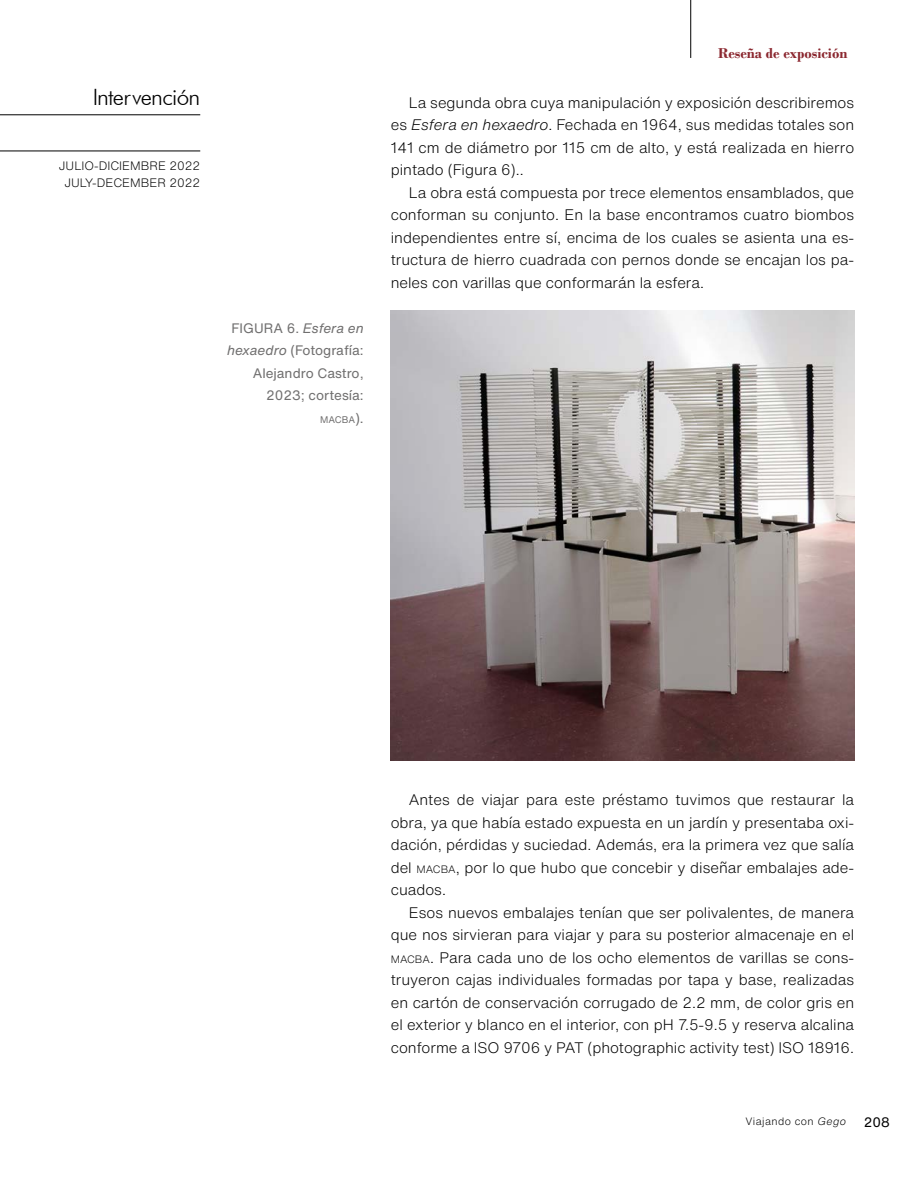
<style>
.page{position:relative;width:918px;height:1188px;background:#fff}
.page>*{position:absolute;margin:0;border:0;box-sizing:border-box;transform-origin:0 0}
.t1{font:300 22.5px "Futura BT";letter-spacing:-.03em;color:#000}
.t2{font:300 15px/22.5px "Helvetica Now Text";color:#000;text-align:right}
.t3{font:15px/22.5px "Helvetica Now Text Light 2";color:#000}
.t4{font:700 15px "Bodoni";color:#8b2830}
.t5{font:13.5px/22.5px "Helvetica Now Text";color:#706f6f;text-align:right}
.t6{font:13.5px "Helvetica Now Text";color:#000}
.t7{font:12px/16.5px "Helvetica Now Text Light 2";color:#000;text-align:center}
.t8{font:10.5px "Helvetica Now Text Light 2";letter-spacing:.04em;color:#000}
.t9{font:9.45px "Helvetica Now Text";color:#706f6f}
.s1{font-style:italic}
.s2{font-size:13.5px}
.s3{font-family:"Helvetica Now Text";font-weight:300;font-style:italic}
.s4{font-family:"Helvetica Now Text Light 2";font-weight:400}
.s5{font-size:10.5px}
.s6{font-family:"Helvetica Now Text";font-weight:300;font-size:10.5px}
.s7{font-style:inherit}
.s8{font-family:"Helvetica Now Text";font-weight:300}
.s9{font-family:"Helvetica Now Text Light Italic 2"}
</style>
<div class="page">
<hr style="left:690px;top:0;width:1px;height:58px;background:#000">
<hr style="left:0;top:115px;width:200px;height:1px;background:#000">
<hr style="left:0;top:151px;width:200px;height:1px;background:#000">
<img style="left:391px;top:310px;width:463px;height:450px">
<h1 class="t1" style="left:93px;top:83px;width:109px">Intervención</h1>
<p class="t7" style="left:59px;top:157px;width:143px">JULIO-DICIEMBRE 2022<br>JULY-DECEMBER 2022</p>
<p class="t5" style="left:227px;top:316px;width:138px">FIGURA 6. <span class="s1">Esfera en hexaedro</span> (Fotografía:<br>Alejandro Castro,<br>2023; cortesía:</p>
<p class="t9" style="left:320px;top:412px;width:45px">MACBA<span class="s2">).</span></p>
<p class="t4" style="left:718px;top:44px;width:131px">Reseña de exposición</p>
<p class="t3" style="left:391px;top:90px;width:465px;text-align:right">La segunda obra cuya manipulación y exposición describiremos es <span class="s3">Esfera en hexaedro</span>. Fechada en 1964, sus medidas totales son</p>
<p class="t2" style="left:391px;top:135px;width:465px">141 cm de diámetro por 115 cm de alto, y está realizada en hierro</p>
<p class="t3" style="left:391px;top:158px;width:134px">pintado (Figura 6)..</p>
<p class="t2" style="left:391px;top:180px;width:465px">La obra está compuesta por trece elementos ensamblados, que conforman su conjunto. En la base encontramos cuatro biombos</p>
<p class="t3" style="left:391px;top:225px;width:465px">independientes entre sí, encima de los cuales se asienta una es&shy;tructura de hierro cuadrada con pernos donde se encajan los pa-</p>
<p class="t2" style="left:391px;top:270px;width:315px">neles con varillas que conformarán la esfera.</p>
<p class="t2" style="left:391px;top:788px;width:465px;text-align:justify;text-indent:18px">Antes de viajar para este préstamo tuvimos que restaurar la obra, ya que había estado expuesta en un jardín y presentaba oxi&shy;dación, pérdidas y suciedad. Además, era la primera vez que salía <span class="s4">del</span> <span class="s5">MACBA</span>, por lo que hubo que concebir y diseñar embalajes ade<span class="s4">-</span></p>
<p class="t3" style="left:391px;top:878px;width:57px">cuados.</p>
<p class="t2" style="left:391px;top:900px;width:465px">Esos nuevos embalajes tenían que ser polivalentes, de manera que nos sirvieran para viajar y para su posterior almacenaje en el</p>
<p class="t3" style="left:391px;top:945px;width:465px"><span class="s6">MACBA</span>. Para cada uno de los ocho elementos de varillas se cons-</p>
<p class="t2" style="left:391px;top:968px;width:465px">truyeron cajas individuales formadas por tapa y base, realizadas</p>
<p class="t3" style="left:391px;top:990px;width:465px">en cartón de conservación corrugado de 2.2 mm, de color gris en el exterior y blanco en el interior, con pH 7.5-9.5 y reserva alcalina</p>
<p class="t2" style="left:391px;top:1035px;width:92px">conforme a <span class="s7">ISO</span></p>
<p class="t3" style="left:503px;top:1035px;width:284px">9706 y PAT (photographic activity test) <span class="s8">ISO</span></p>
<p class="t3" style="left:808px;top:1035px;width:48px">18916.</p>
<p class="t8" style="left:745px;top:1114px;width:102px">Viajando con <span class="s9">Gego</span></p>
<p class="t6" style="left:864px;top:1112px;width:27px">208</p>
</div>
